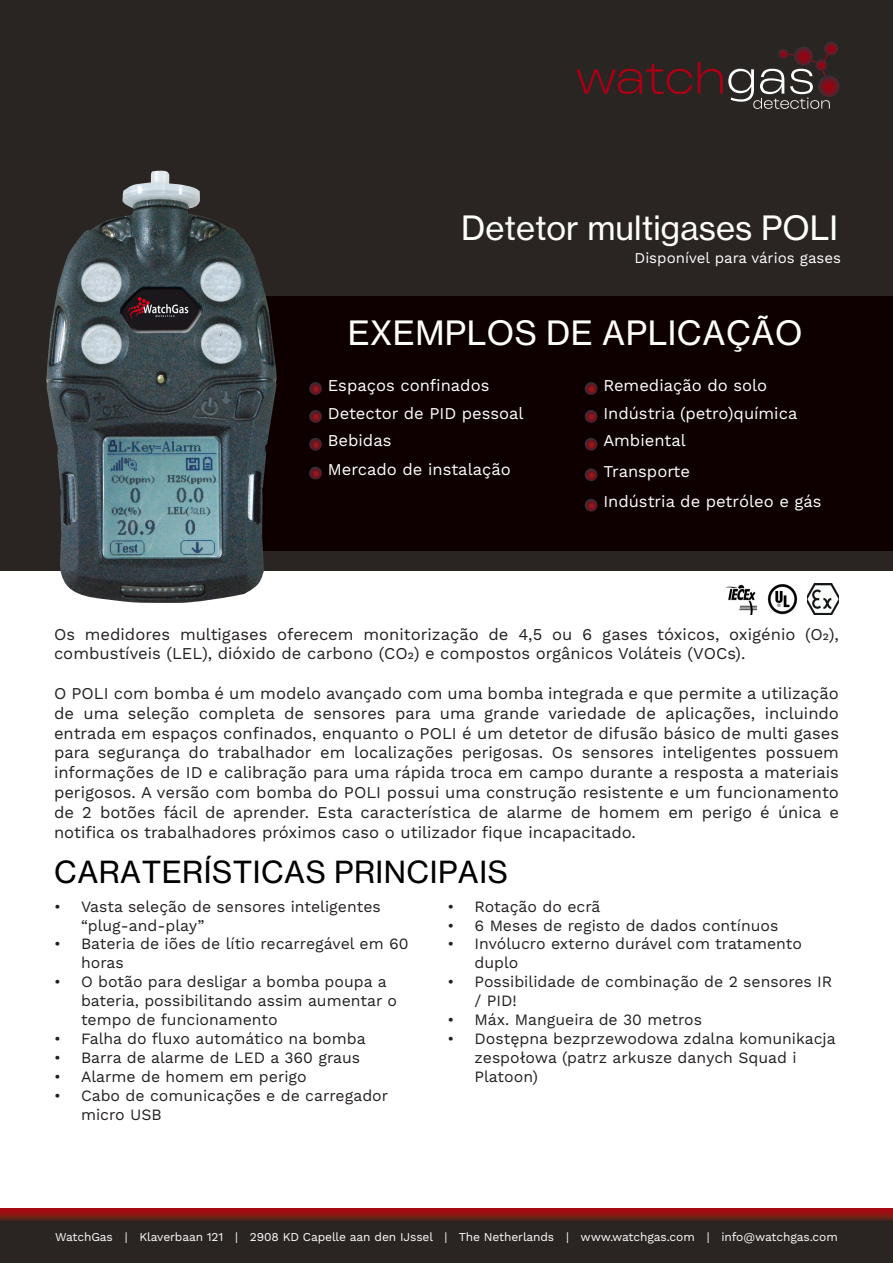
<style>
.page{position:relative;width:893px;height:1263px;background:#fff}
.page>*{position:absolute;margin:0;border:0;box-sizing:border-box;transform-origin:0 0}
.t1{font:33px "N Haas Grotesk TX Pro 55 Rg";color:#fffffa}
.t2{font:30px "N Haas Grotesk TX Pro 55 Rg";letter-spacing:.015em;color:#000}
.t3{font:16.5px/19.8px "Work Sans";color:#231f20}
.t4{font:16.5px "Work Sans";color:#fff}
.t5{font:15.75px/18.9px "Work Sans";color:#231f20}
.t6{font:15px "Work Sans";color:#fff}
.t7{font:12px "Work Sans";letter-spacing:-.01em;color:#fff}
</style>
<div class="page">
<div style="left:0;top:1209px;width:893px;height:54px;background:#2a2522"></div>
<svg style="left:0;top:1209px;width:893px;height:12px;background:#7f1814"></svg>
<div style="left:0;top:0;width:892px;height:159px;background:#292522"></div>
<svg style="left:576px;top:64px;width:116px;height:30px;background:#461c1e"></svg>
<svg style="left:698px;top:42px;width:143px;height:67px;background:#453736"></svg>
<svg style="left:892px;top:0;width:1px;height:159px"></svg>
<div style="left:0;top:159px;width:893px;height:412px;background:#2a2522"></div>
<div style="left:235px;top:296px;width:658px;height:254px;background:#0e0000"></div>
<svg style="left:309px;top:382px;width:13px;height:13px"></svg>
<svg style="left:309px;top:410px;width:13px;height:13px"></svg>
<svg style="left:309px;top:438px;width:13px;height:13px"></svg>
<svg style="left:309px;top:467px;width:13px;height:13px"></svg>
<svg style="left:584px;top:382px;width:14px;height:13px"></svg>
<svg style="left:584px;top:410px;width:14px;height:13px"></svg>
<svg style="left:584px;top:438px;width:14px;height:13px"></svg>
<svg style="left:584px;top:468px;width:14px;height:13px"></svg>
<img style="left:46px;top:171px;width:231px;height:432px">
<svg style="left:584px;top:499px;width:14px;height:13px"></svg>
<img style="left:767px;top:584px;width:30px;height:30px">
<img style="left:727px;top:584px;width:30px;height:30px">
<img style="left:807px;top:584px;width:32px;height:30px">
<p class="t1" style="left:461px;top:207px;width:378px">Detetor multigases POLI</p>
<p class="t6" style="left:635px;top:249px;width:208px">Disponível para vários gases</p>
<p class="t1" style="left:348px;top:312px;width:456px">EXEMPLOS DE APLICAÇÃO</p>
<p class="t4" style="left:328px;top:375px;width:163px">Espaços confinados</p>
<p class="t4" style="left:328px;top:403px;width:197px">Detector de PID pessoal</p>
<p class="t4" style="left:328px;top:431px;width:65px">Bebidas</p>
<p class="t4" style="left:328px;top:460px;width:184px">Mercado de instalação</p>
<p class="t4" style="left:603px;top:375px;width:165px">Remediação do solo</p>
<p class="t4" style="left:603px;top:403px;width:195px">Indústria (petro)química</p>
<p class="t4" style="left:603px;top:431px;width:84px">Ambiental</p>
<p class="t4" style="left:603px;top:462px;width:88px">Transporte</p>
<p class="t4" style="left:603px;top:492px;width:220px">Indústria de petróleo e gás</p>
<p class="t3" style="left:54px;top:625px;width:786px">Os medidores multigases oferecem monitorização de 4,5 ou 6 gases tóxicos, oxigénio (O2), combustíveis (LEL), dióxido de carbono (CO2) e compostos orgânicos Voláteis (VOCs).</p>
<p class="t3" style="left:54px;top:684px;width:786px;text-align:justify">O POLI com bomba é um modelo avançado com uma bomba integrada e que permite a utilização de uma seleção completa de sensores para uma grande variedade de aplicações, incluindo entrada em espaços confinados, enquanto o POLI é um detetor de difusão básico de multi gases para segurança do trabalhador em localizações perigosas. Os sensores inteligentes possuem informações de ID e calibração para uma rápida troca em campo durante a resposta a materiais perigosos. A versão com bomba do POLI possui uma construção resistente e um funcionamento de 2 botões fácil de aprender. Esta característica de alarme de homem em perigo é única e notifica os trabalhadores próximos caso o utilizador fique incapacitado.</p>
<p class="t2" style="left:54px;top:853px;width:455px">CARATERÍSTICAS PRINCIPAIS</p>
<p class="t5" style="left:448px;top:897px;width:154px">• Rotação do ecrã</p>
<p class="t5" style="left:448px;top:916px;width:332px">• 6 Meses de registo de dados contínuos</p>
<p class="t5" style="left:475px;top:935px;width:329px;text-indent:-27px">• Invólucro externo durável com tratamento duplo</p>
<p class="t5" style="left:475px;top:973px;width:359px;text-indent:-27px">• Possibilidade de combinação de 2 sensores IR / PID!</p>
<p class="t5" style="left:448px;top:1011px;width:256px">• Máx. Mangueira de 30 metros</p>
<p class="t5" style="left:475px;top:1030px;width:363px;text-indent:-27px">• Dostępna bezprzewodowa zdalna komunikacja zespołowa (patrz arkusze danych Squad i<br>Platoon)</p>
<p class="t5" style="left:81px;top:897px;width:301px;text-indent:-27px">• Vasta seleção de sensores inteligentes “plug-and-play”</p>
<p class="t5" style="left:81px;top:935px;width:329px;text-indent:-27px">• Bateria de iões de lítio recarregável em 60 horas</p>
<p class="t5" style="left:81px;top:973px;width:317px;text-indent:-27px">• O botão para desligar a bomba poupa a bateria, possibilitando assim aumentar o tempo de funcionamento</p>
<p class="t5" style="left:54px;top:1030px;width:313px">• Falha do fluxo automático na bomba</p>
<p class="t5" style="left:54px;top:1049px;width:308px">• Barra de alarme de LED a 360 graus</p>
<p class="t5" style="left:54px;top:1067px;width:254px">• Alarme de homem em perigo</p>
<p class="t5" style="left:81px;top:1086px;width:309px;text-indent:-27px">• Cabo de comunicações e de carregador micro USB</p>
<p class="t7" style="left:55px;top:1229px;width:784px">WatchGas | Klaverbaan 121 | 2908 KD Capelle aan den IJssel | The Netherlands | www.watchgas.com | info@watchgas.com</p>
</div>
